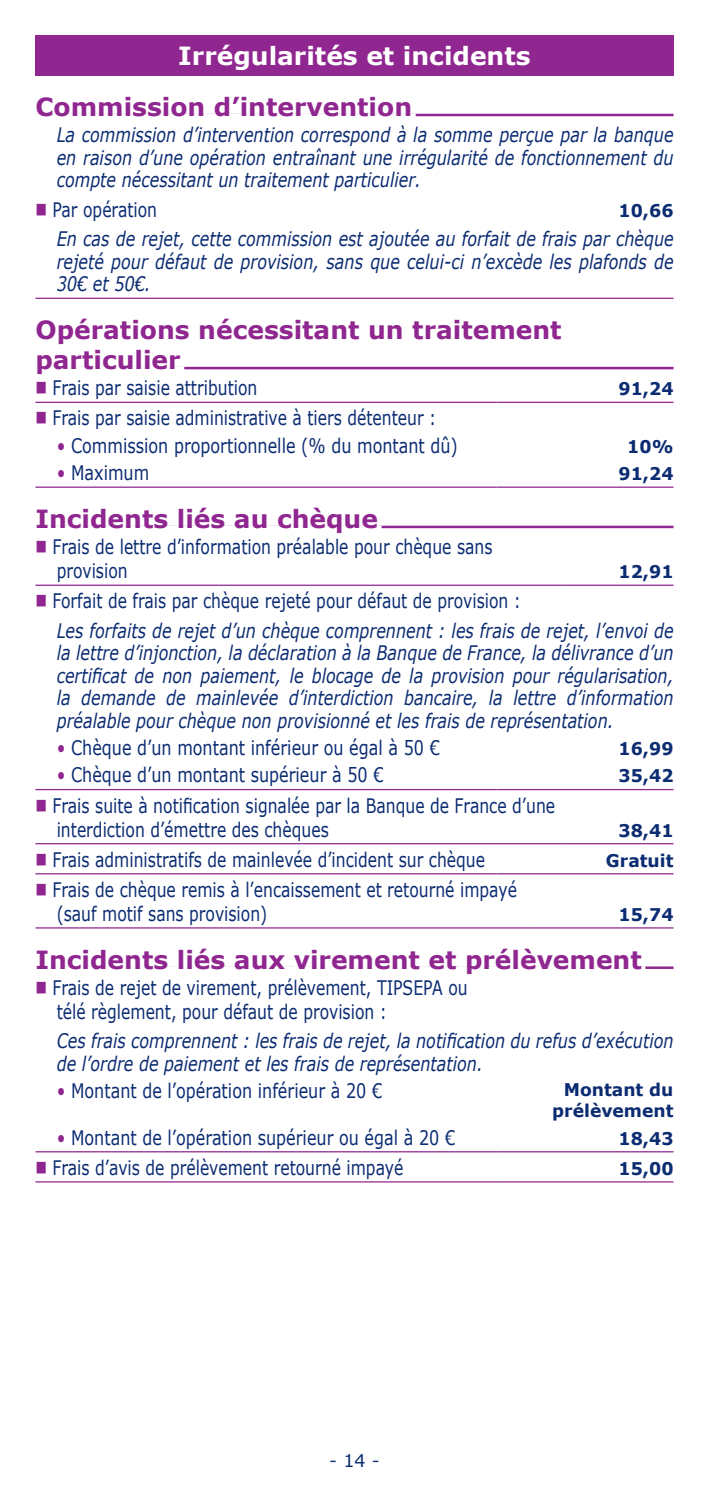
<style>
.page{position:relative;width:709px;height:1489px;background:#fff}
.page>*{position:absolute;margin:0;border:0;box-sizing:border-box;transform-origin:0 0}
.t1{font:700 25px/30px "Verdana";color:#90268f}
.t2{font:700 25px "Verdana";color:#fff}
.t3{font:italic 20px/22.5px "Verdana";color:#0c2c72;text-align:justify;scale:.8 1}
.t4{font:20px/24px "Verdana";color:#0c2c72;scale:.78 1}
.t5{font:20px "Verdana";color:#0c2c72;scale:.8 1}
.t6{font:700 17.5px/21px "Verdana";color:#0c2c72;text-align:right}
.t7{font:17.5px "Verdana";color:#0c2c72}
.s1{color:#90268f}
</style>
<div class="page">
<div style="left:35px;top:35px;width:638px;height:41px;background:#90268f"></div>
<hr style="left:35px;top:114px;width:638px;height:2px;background:#90268f">
<div style="left:32px;top:113px;width:384px;height:5px;background:#fff"></div>
<hr style="left:35px;top:298px;width:638px;height:1px;background:#90268f">
<hr style="left:35px;top:367px;width:638px;height:2px;background:#90268f">
<div style="left:32px;top:366px;width:152px;height:5px;background:#fff"></div>
<hr style="left:35px;top:402px;width:461px;height:1px;background:#90268f">
<hr style="left:496px;top:402px;width:177px;height:1px;background:#90268f">
<hr style="left:35px;top:486px;width:461px;height:2px;background:#90268f">
<hr style="left:496px;top:486px;width:177px;height:2px;background:#90268f">
<hr style="left:35px;top:525px;width:638px;height:3px;background:#90268f">
<div style="left:32px;top:525px;width:349px;height:5px;background:#fff"></div>
<hr style="left:35px;top:584px;width:532px;height:2px;background:#90268f">
<hr style="left:567px;top:584px;width:106px;height:2px;background:#90268f">
<hr style="left:35px;top:789px;width:461px;height:1px;background:#90268f">
<hr style="left:496px;top:789px;width:177px;height:1px;background:#90268f">
<hr style="left:35px;top:843px;width:532px;height:1px;background:#90268f">
<hr style="left:567px;top:843px;width:106px;height:1px;background:#90268f">
<hr style="left:35px;top:873px;width:461px;height:1px;background:#90268f">
<hr style="left:496px;top:873px;width:177px;height:1px;background:#90268f">
<hr style="left:35px;top:927px;width:496px;height:1px;background:#90268f">
<hr style="left:531px;top:927px;width:142px;height:1px;background:#90268f">
<hr style="left:35px;top:966px;width:638px;height:2px;background:#90268f">
<div style="left:32px;top:966px;width:613px;height:5px;background:#fff"></div>
<hr style="left:35px;top:1151px;width:461px;height:1px;background:#90268f">
<hr style="left:496px;top:1151px;width:177px;height:1px;background:#90268f">
<hr style="left:35px;top:1181px;width:461px;height:1px;background:#90268f">
<hr style="left:496px;top:1181px;width:177px;height:1px;background:#90268f">
<p class="t2" style="left:178px;top:40px;width:354px">Irrégularités et incidents</p>
<p class="t1" style="left:35px;top:92px;width:378px">Commission d’intervention</p>
<p class="t3" style="left:57px;top:124px;width:772px">La commission d’intervention correspond à la somme perçue par la banque en raison d’une opération entraînant une irrégularité de fonctionnement du compte nécessitant un traitement particulier.</p>
<p class="t4" style="left:53px;top:198px;width:136px">Par opération</p>
<p class="t6" style="left:618px;top:200px;width:56px">10,66</p>
<p class="t3" style="left:57px;top:228px;width:772px">En cas de rejet, cette commission est ajoutée au forfait de frais par chèque rejeté pour défaut de provision, sans que celui-ci n’excède les plafonds de 30€ et 50€.</p>
<p class="t1" style="left:35px;top:315px;width:527px">Opérations nécessitant un traitement particulier</p>
<p class="t4" style="left:53px;top:376px;width:264px">Frais par saisie attribution</p>
<p class="t6" style="left:618px;top:378px;width:56px">91,24</p>
<p class="t4" style="left:53px;top:406px;width:493px">Frais par saisie administrative à tiers détenteur :</p>
<p class="t5" style="left:57px;top:432px;width:503px"><span class="s1">•</span> Commission proportionnelle (% du montant dû)</p>
<p class="t6" style="left:627px;top:436px;width:48px">10%</p>
<p class="t5" style="left:57px;top:460px;width:117px"><span class="s1">•</span> Maximum</p>
<p class="t6" style="left:618px;top:463px;width:56px">91,24</p>
<p class="t1" style="left:35px;top:504px;width:344px">Incidents liés au chèque</p>
<p class="t4" style="left:53px;top:535px;width:565px">Frais de lettre d’information préalable pour chèque sans provision</p>
<p class="t6" style="left:618px;top:561px;width:56px">12,91</p>
<p class="t4" style="left:53px;top:589px;width:602px">Forfait de frais par chèque rejeté pour défaut de provision :</p>
<p class="t3" style="left:57px;top:619px;width:772px">Les forfaits de rejet d’un chèque comprennent : les frais de rejet, l’envoi de la lettre d’injonction, la déclaration à la Banque de France, la délivrance d’un certificat de non paiement, le blocage de la provision pour régularisation, la demande de mainlevée d’interdiction bancaire, la lettre d’information préalable pour chèque non provisionné et les frais de représentation.</p>
<p class="t5" style="left:57px;top:735px;width:480px"><span class="s1">•</span> Chèque d’un montant inférieur ou égal à 50 €</p>
<p class="t6" style="left:618px;top:738px;width:56px">16,99</p>
<p class="t5" style="left:57px;top:762px;width:410px"><span class="s1">•</span> Chèque d’un montant supérieur à 50 €</p>
<p class="t6" style="left:618px;top:765px;width:56px">35,42</p>
<p class="t4" style="left:53px;top:793px;width:646px">Frais suite à notification signalée par la Banque de France d’une interdiction d’émettre des chèques</p>
<p class="t6" style="left:618px;top:819px;width:56px">38,41</p>
<p class="t4" style="left:53px;top:847px;width:556px">Frais administratifs de mainlevée d’incident sur chèque</p>
<p class="t6" style="left:606px;top:850px;width:69px">Gratuit</p>
<p class="t4" style="left:53px;top:877px;width:597px">Frais de chèque remis à l’encaissement et retourné impayé (sauf motif sans provision)</p>
<p class="t6" style="left:618px;top:904px;width:56px">15,74</p>
<p class="t1" style="left:35px;top:945px;width:608px">Incidents liés aux virement et prélèvement</p>
<p class="t4" style="left:53px;top:975px;width:533px">Frais de rejet de virement, prélèvement, TIPSEPA ou télé règlement, pour défaut de provision :</p>
<p class="t3" style="left:57px;top:1030px;width:772px">Ces frais comprennent : les frais de rejet, la notification du refus d’exécution de l’ordre de paiement et les frais de représentation.</p>
<p class="t5" style="left:57px;top:1078px;width:408px"><span class="s1">•</span> Montant de l’opération inférieur à 20 €</p>
<p class="t6" style="left:552px;top:1079px;width:123px">Montant du prélèvement</p>
<p class="t5" style="left:57px;top:1124px;width:499px"><span class="s1">•</span> Montant de l’opération supérieur ou égal à 20 €</p>
<p class="t6" style="left:618px;top:1127px;width:56px">18,43</p>
<p class="t4" style="left:53px;top:1155px;width:451px">Frais d’avis de prélèvement retourné impayé</p>
<p class="t6" style="left:618px;top:1157px;width:56px">15,00</p>
<p class="t7" style="left:329px;top:1449px;width:52px">- 14 -</p>
</div>
